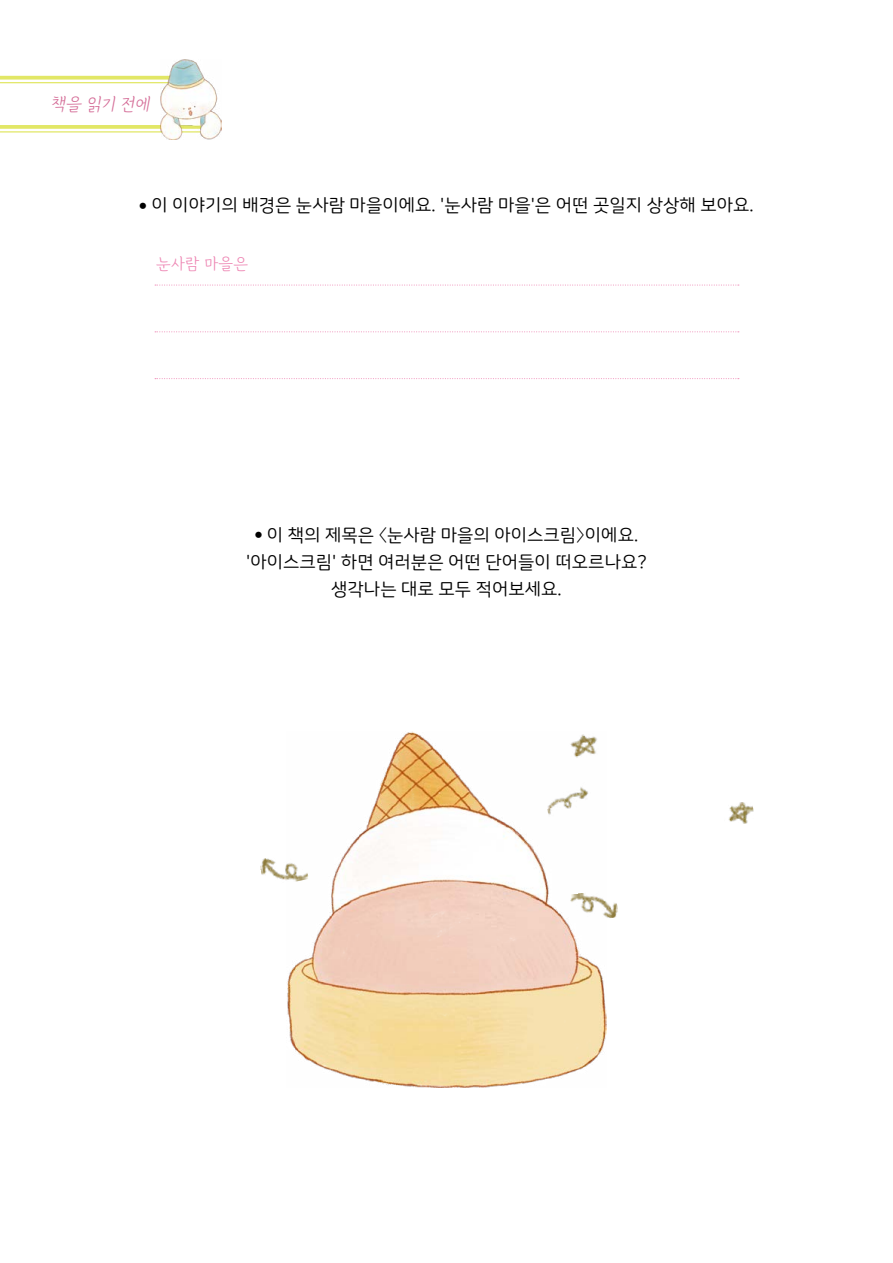
<style>
.page{position:relative;width:893px;height:1263px;background:#fff}
.page>*{position:absolute;margin:0;border:0;box-sizing:border-box;transform-origin:0 0}
.t1{font:italic 300 19.5px "Gangwon Edu All";color:#d46b96}
.t2{font:18px/27px "Nanum Square Round OTFR";color:#000;text-align:center}
.t3{font:300 18px "Gangwon Edu All";color:#ed82b1}
.s1{font-family:"Gangwon Edu All";font-weight:700;font-size:9px}
</style>
<div class="page">
<svg style="left:0;top:76px;width:160px;height:4px"></svg>
<hr style="left:0;top:82px;width:201px;height:1px;background:#e2e766">
<svg style="left:0;top:125px;width:160px;height:4px"></svg>
<hr style="left:0;top:131px;width:201px;height:2px;background:#e2e766">
<svg style="left:155px;top:284px;width:584px;height:2px"></svg>
<svg style="left:155px;top:378px;width:584px;height:1px"></svg>
<svg style="left:155px;top:331px;width:584px;height:1px"></svg>
<img style="left:160px;top:59px;width:61px;height:81px">
<img style="left:287px;top:731px;width:319px;height:356px">
<img style="left:260px;top:850px;width:49px;height:38px">
<img style="left:570px;top:888px;width:48px;height:35px">
<img style="left:538px;top:731px;width:216px;height:119px">
<p class="t1" style="left:50px;top:91px;width:105px">책을 읽기 전에</p>
<p class="t2" style="left:139px;top:192px;width:616px"><span class="s1">●</span> 이 이야기의 배경은 눈사람 마을이에요. '눈사람 마을'은 어떤 곳일지 상상해 보아요.</p>
<p class="t3" style="left:156px;top:252px;width:93px">눈사람 마을은</p>
<p class="t2" style="left:246px;top:521px;width:402px"><span class="s1">●</span> 이 책의 제목은 〈눈사람 마을의 아이스크림〉이에요. '아이스크림' 하면 여러분은 어떤 단어들이 떠오르나요? 생각나는 대로 모두 적어보세요.</p>
</div>
